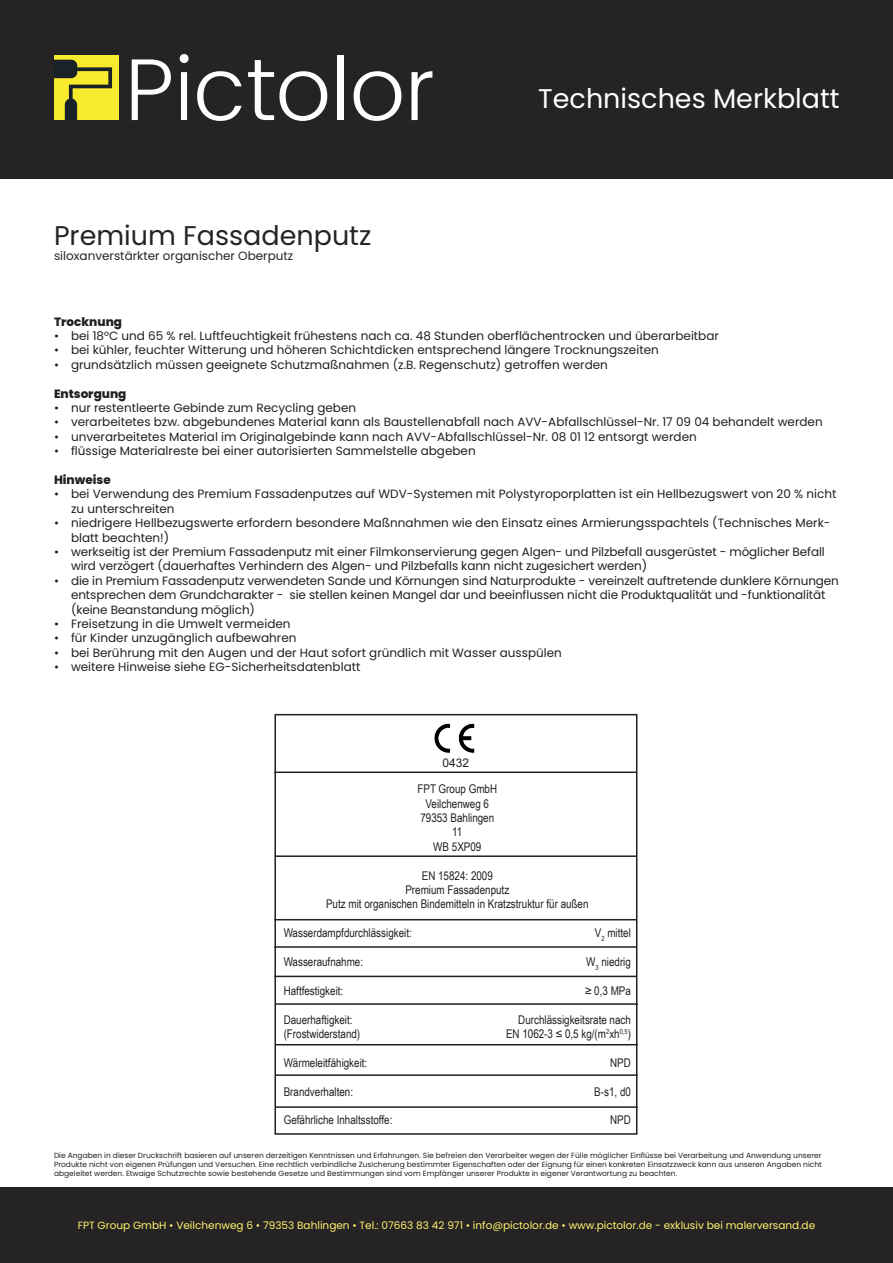
<style>
.page{position:relative;width:893px;height:1263px;background:#fff}
.page>*{position:absolute;margin:0;border:0;box-sizing:border-box;transform-origin:0 0}
.t1{font:27px "Poppins";color:#fff}
.t2{font:27px "Poppins";color:#262324}
.t3{font:12px/14.4px "Poppins";color:#231f20}
.t4{font:12px "Arial Narrow";color:#231f20}
.t5{font:12px "Poppins";color:#262324}
.t6{font:800 12px "Poppins";color:#231f20}
.t7{font:12px "Arial";color:#231f20}
.t8{font:10.5px "Poppins";color:#fff46d}
.t9{font:7.5px/9px "Poppins";color:#231f20;text-align:justify}
.s1{color:#fff}
</style>
<div class="page">
<div style="left:274px;top:714px;width:363px;height:421px;border:2px solid #231f20"></div>
<img style="left:434px;top:723px;width:41px;height:30px">
<hr style="left:274px;top:771px;width:363px;height:2px;background:#231f20">
<hr style="left:275px;top:855px;width:362px;height:2px;background:#231f20">
<hr style="left:274px;top:919px;width:363px;height:1px;background:#231f20">
<hr style="left:274px;top:946px;width:362px;height:2px;background:#231f20">
<hr style="left:274px;top:976px;width:363px;height:1px;background:#231f20">
<hr style="left:276px;top:1003px;width:362px;height:2px;background:#231f20">
<hr style="left:276px;top:1044px;width:362px;height:1px;background:#231f20">
<hr style="left:276px;top:1074px;width:362px;height:2px;background:#231f20">
<hr style="left:276px;top:1106px;width:362px;height:2px;background:#231f20">
<div style="left:0;top:1188px;width:893px;height:75px;background:#262324"></div>
<div style="left:0;top:0;width:893px;height:179px;background:#262324"></div>
<div style="left:54px;top:56px;width:64px;height:64px;background:#f8eb2d"></div>
<svg style="left:54px;top:60px;width:58px;height:60px"></svg>
<svg style="left:132px;top:59px;width:39px;height:61px"></svg>
<svg style="left:180px;top:54px;width:9px;height:66px"></svg>
<svg style="left:197px;top:71px;width:45px;height:50px"></svg>
<svg style="left:248px;top:60px;width:79px;height:61px"></svg>
<div style="left:337px;top:55px;width:6px;height:65px;background:#fff"></div>
<svg style="left:354px;top:71px;width:47px;height:50px"></svg>
<svg style="left:411px;top:71px;width:21px;height:49px"></svg>
<p class="t2" style="left:54px;top:220px;width:319px">Premium Fassadenputz</p>
<p class="t5" style="left:54px;top:248px;width:241px">siloxanverstärkter organischer Oberputz</p>
<p class="t1" style="left:538px;top:83px;width:303px">Technisches Merkblatt</p>
<p class="t6" style="left:54px;top:314px;width:70px">Trocknung</p>
<p class="t3" style="left:54px;top:329px;width:666px">• bei 18°C und 65 % rel. Luftfeuchtigkeit frühestens nach ca. 48 Stunden oberflächentrocken und überarbeitbar</p>
<p class="t3" style="left:54px;top:343px;width:606px">• bei kühler, feuchter Witterung und höheren Schichtdicken entsprechend längere Trocknungszeiten</p>
<p class="t3" style="left:54px;top:357px;width:555px">• grundsätzlich müssen geeignete Schutzmaßnahmen (z.B. Regenschutz) getroffen werden</p>
<p class="t6" style="left:54px;top:386px;width:74px">Entsorgung</p>
<p class="t3" style="left:54px;top:401px;width:304px">• nur restentleerte Gebinde zum Recycling geben</p>
<p class="t3" style="left:54px;top:415px;width:770px">• verarbeitetes bzw. abgebundenes Material kann als Baustellenabfall nach AVV-Abfallschlüssel-Nr. 17 09 04 behandelt werden</p>
<p class="t3" style="left:54px;top:429px;width:644px">• unverarbeitetes Material im Originalgebinde kann nach AVV-Abfallschlüssel-Nr. 08 01 12 entsorgt werden</p>
<p class="t3" style="left:54px;top:444px;width:423px">• flüssige Materialreste bei einer autorisierten Sammelstelle abgeben</p>
<p class="t6" style="left:54px;top:473px;width:58px">Hinweise</p>
<p class="t3" style="left:71px;top:487px;width:767px;text-indent:-17px">• bei Verwendung des Premium Fassadenputzes auf WDV-Systemen mit Polystyroporplatten ist ein Hellbezugswert von 20 % nicht zu unterschreiten</p>
<p class="t3" style="left:71px;top:516px;width:761px;text-indent:-17px">• niedrigere Hellbezugswerte erfordern besondere Maßnnahmen wie den Einsatz eines Armierungsspachtels (Technisches Merk&shy;blatt beachten!)</p>
<p class="t3" style="left:71px;top:545px;width:755px;text-indent:-17px">• werkseitig ist der Premium Fassadenputz mit einer Filmkonservierung gegen Algen- und Pilzbefall ausgerüstet - möglicher Befall wird verzögert (dauerhaftes Verhindern des Algen- und Pilzbefalls kann nicht zugesichert werden)</p>
<p class="t3" style="left:71px;top:573px;width:769px;text-indent:-17px">• die in Premium Fassadenputz verwendeten Sande und Körnungen sind Naturprodukte - vereinzelt auftretende dunklere Körnungen entsprechen dem Grundcharakter - sie stellen keinen Mangel dar und beeinflussen nicht die Produktqualität und -funktionalität (keine Beanstandung möglich)</p>
<p class="t3" style="left:54px;top:617px;width:238px">• Freisetzung in die Umwelt vermeiden</p>
<p class="t3" style="left:54px;top:631px;width:244px">• für Kinder unzugänglich aufbewahren</p>
<p class="t3" style="left:54px;top:645px;width:509px">• bei Berührung mit den Augen und der Haut sofort gründlich mit Wasser ausspülen</p>
<p class="t3" style="left:54px;top:660px;width:337px">• weitere Hinweise siehe EG-Sicherheitsdatenblatt<span class="s1">/cm³</span></p>
<p class="t7" style="left:442px;top:755px;width:28px">0432</p>
<p class="t4" style="left:417px;top:780px;width:81px">FPT Group GmbH</p>
<p class="t4" style="left:426px;top:794px;width:65px">Veilchenweg 6</p>
<p class="t4" style="left:420px;top:809px;width:75px">79353 Bahlingen</p>
<p class="t4" style="left:452px;top:823px;width:12px">11</p>
<p class="t4" style="left:433px;top:838px;width:50px">WB 5XP09</p>
<p class="t4" style="left:422px;top:866px;width:73px">EN 15824: 2009</p>
<p class="t4" style="left:405px;top:881px;width:105px">Premium Fassadenputz</p>
<p class="t4" style="left:326px;top:895px;width:264px">Putz mit organischen Bindemitteln in Kratzstruktur für außen</p>
<p class="t4" style="left:284px;top:924px;width:130px">Wasserdampfdurchlässigkeit:</p>
<p class="t4" style="left:595px;top:924px;width:37px">V<sub>2</sub> mittel</p>
<p class="t4" style="left:284px;top:953px;width:81px">Wasseraufnahme:</p>
<p class="t4" style="left:586px;top:953px;width:46px">W<sub>3</sub> niedrig</p>
<p class="t4" style="left:284px;top:982px;width:61px">Haftfestigkeit:</p>
<p class="t4" style="left:585px;top:982px;width:47px">≥ 0,3 MPa</p>
<p class="t4" style="left:284px;top:1010px;width:70px">Dauerhaftigkeit:</p>
<p class="t4" style="left:518px;top:1010px;width:114px">Durchlässigkeitsrate nach</p>
<p class="t4" style="left:284px;top:1025px;width:78px">(Frostwiderstand)</p>
<p class="t4" style="left:506px;top:1025px;width:126px">EN 1062-3 ≤ 0,5 kg/(m<sup>2</sup>xh<sup>0,5</sup>)</p>
<p class="t4" style="left:284px;top:1054px;width:85px">Wärmeleitfähigkeit:</p>
<p class="t4" style="left:610px;top:1054px;width:22px">NPD</p>
<p class="t4" style="left:284px;top:1082px;width:71px">Brandverhalten:</p>
<p class="t4" style="left:594px;top:1082px;width:38px">B-s1, d0</p>
<p class="t4" style="left:284px;top:1111px;width:110px">Gefährliche Inhaltsstoffe:</p>
<p class="t4" style="left:610px;top:1111px;width:22px">NPD</p>
<p class="t9" style="left:54px;top:1151px;width:769px">Die Angaben in dieser Druckschrift basieren auf unseren derzeitigen Kenntnissen und Erfahrungen. Sie befreien den Verarbeiter wegen der Fülle möglicher Einflüsse bei Verarbeitung und Anwendung unserer Produkte nicht von eigenen Prüfungen und Versuchen. Eine rechtlich verbindliche Zusicherung bestimmter Eigenschaften oder der Eignung für einen konkreten Einsatzzweck kann aus unseren Angaben nicht abgeleitet werden. Etwaige Schutzrechte sowie bestehende Gesetze und Bestimmungen sind vom Empfänger unserer Produkte in eigener Verantwortung zu beachten.</p>
<p class="t8" style="left:78px;top:1219px;width:739px">FPT Group GmbH • Veilchenweg 6 • 79353 Bahlingen • Tel.: 07663 83 42 971 • info@pictolor.de • www.pictolor.de - exklusiv bei malerversand.de</p>
</div>
